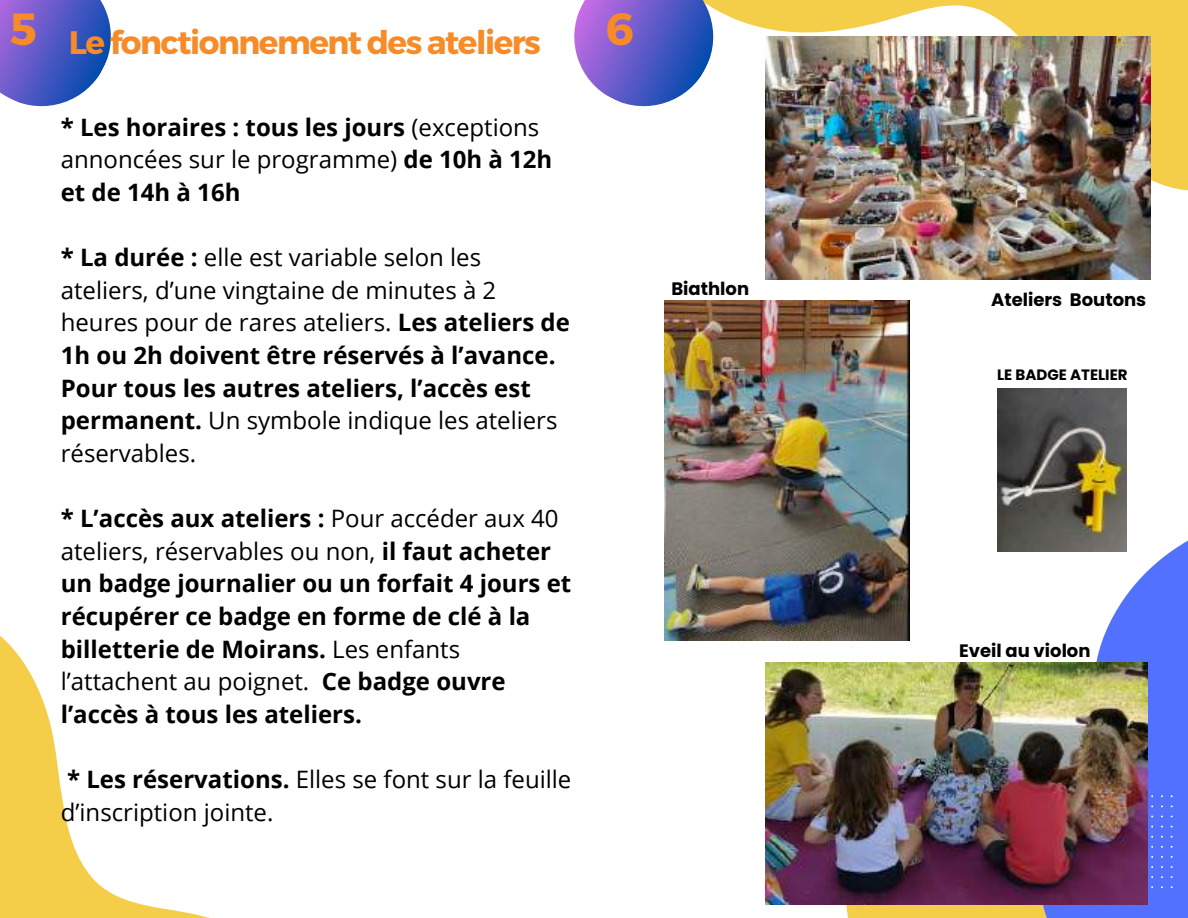
<style>
.page{position:relative;width:1188px;height:918px;background:#fff}
.page>*{position:absolute;margin:0;border:0;box-sizing:border-box;transform-origin:0 0}
.t1{font:700 45px "Montserrat";color:#f68b28}
.t2{font:700 32.55px "Montserrat";letter-spacing:-.045em;color:#f68b28}
.t3{font:700 24px/32.7px "Open Sans";color:#000}
.t4{font:24px/32.7px "Open Sans";color:#000}
.t5{font:700 18px "Poppins";color:#000}
.t6{font:700 15px "Poppins";color:#000}
.s1{font-weight:400}
.s2{font-weight:700}
</style>
<div class="page">
<svg style="left:723px;top:0;width:465px;height:280px"></svg>
<svg style="left:765px;top:527px;width:179px;height:391px"></svg>
<svg style="left:944px;top:388px;width:244px;height:530px"></svg>
<svg style="left:0;top:636px;width:210px;height:282px"></svg>
<svg style="left:0;top:0;width:111px;height:107px;background:#656cca"></svg>
<svg style="left:1147px;top:795px;width:26px;height:93px;background:#5973f9"></svg>
<img style="left:766px;top:37px;width:385px;height:243px">
<img style="left:766px;top:662px;width:381px;height:242px">
<img style="left:665px;top:300px;width:244px;height:341px">
<img style="left:998px;top:388px;width:129px;height:163px">
<svg style="left:574px;top:0;width:149px;height:107px"></svg>
<h1 class="t1" style="left:10px;top:-1px;width:28px">5</h1>
<h1 class="t1" style="left:606px;top:-1px;width:30px">6</h1>
<h2 class="t2" style="left:69px;top:21px;width:474px">Le fonctionnement des ateliers</h2>
<p class="t3" style="left:61px;top:110px;width:493px">* Les horaires : tous les jours <span class="s1">(exceptions annoncées sur le programme)</span> de 10h à 12h et de 14h à 16h</p>
<p class="t4" style="left:61px;top:240px;width:511px"><span class="s2">* La durée :</span> elle est variable selon les ateliers, d’une vingtaine de minutes à 2 heures pour de rares ateliers. <span class="s2">Les ateliers de 1h ou 2h doivent être réservés à l’avance.<br>Pour tous les autres ateliers, l’accès est permanent.</span> Un symbole indique les ateliers réservables.</p>
<p class="t3" style="left:61px;top:501px;width:512px">* L’accès aux ateliers : <span class="s1">Pour accéder aux 40 ateliers, réservables ou non,</span> il faut acheter un badge journalier ou un forfait 4 jours et récupérer ce badge en forme de clé à la billetterie de Moirans. <span class="s1">Les enfants l’attachent au poignet.</span> Ce badge ouvre l’accès à tous les ateliers.</p>
<p class="t4" style="left:61px;top:762px;width:512px"><span class="s2">* Les réservations.</span> Elles se font sur la feuille d’inscription jointe.</p>
<p class="t5" style="left:671px;top:276px;width:79px">Biathlon</p>
<p class="t5" style="left:991px;top:287px;width:157px">Ateliers Boutons</p>
<p class="t6" style="left:997px;top:364px;width:132px">LE BADGE ATELIER</p>
<p class="t5" style="left:959px;top:638px;width:133px">Eveil au violon</p>
</div>
